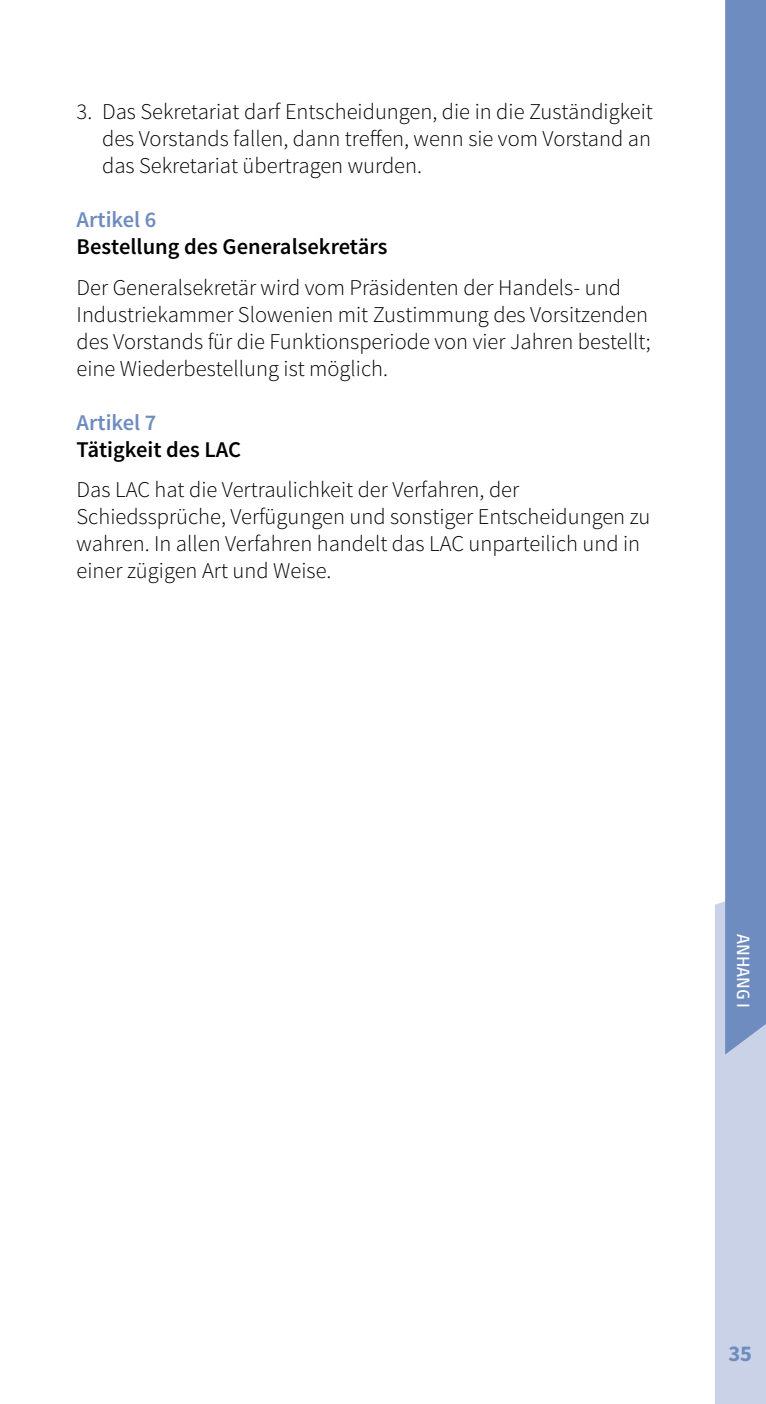
<style>
.page{position:relative;width:766px;height:1404px;background:#fff}
.page>*{position:absolute;margin:0;border:0;box-sizing:border-box;transform-origin:0 0}
.t1{font:300 22.5px/27px "Source Sans Pro";color:#000}
.t2{font:600 22.5px "Source Sans Pro";color:#000}
.t3{font:600 22.5px "Source Sans Pro";color:#6f8cc0}
.t4{font:700 22.5px "Source Sans Pro";color:#6f8cc0}
.t5{font:18px "Akko Pro";color:#fff}
</style>
<div class="page">
<svg style="left:715px;top:0;width:50px;height:1403px;background:#9baed3"></svg>
<p class="t1" style="left:102px;top:98px;width:552px;text-align:justify;text-indent:-26px">3. Das Sekretariat darf Entscheidungen, die in die Zuständigkeit des Vorstands fallen, dann treffen, wenn sie vom Vorstand an das Sekretariat übertragen wurden.</p>
<p class="t3" style="left:77px;top:205px;width:81px">Artikel 6</p>
<p class="t2" style="left:77px;top:232px;width:312px">Bestellung des Generalsekretärs</p>
<p class="t1" style="left:77px;top:274px;width:575px">Der Generalsekretär wird vom Präsidenten der Handels- und Industriekammer Slowenien mit Zustimmung des Vorsitzenden des Vorstands für die Funktionsperiode von vier Jahren bestellt; eine Wiederbestellung ist möglich.</p>
<p class="t3" style="left:77px;top:408px;width:81px">Artikel 7</p>
<p class="t2" style="left:77px;top:435px;width:166px">Tätigkeit des LAC</p>
<p class="t1" style="left:77px;top:476px;width:575px">Das LAC hat die Vertraulichkeit der Verfahren, der Schiedssprüche, Verfügungen und sonstiger Entscheidungen zu wahren. In allen Verfahren handelt das LAC unparteilich und in einer zügigen Art und Weise.</p>
<p class="t5" style="left:754px;top:934px;width:76px;rotate:90deg">ANHANG I</p>
<p class="t4" style="left:728px;top:1339px;width:25px">35</p>
</div>
